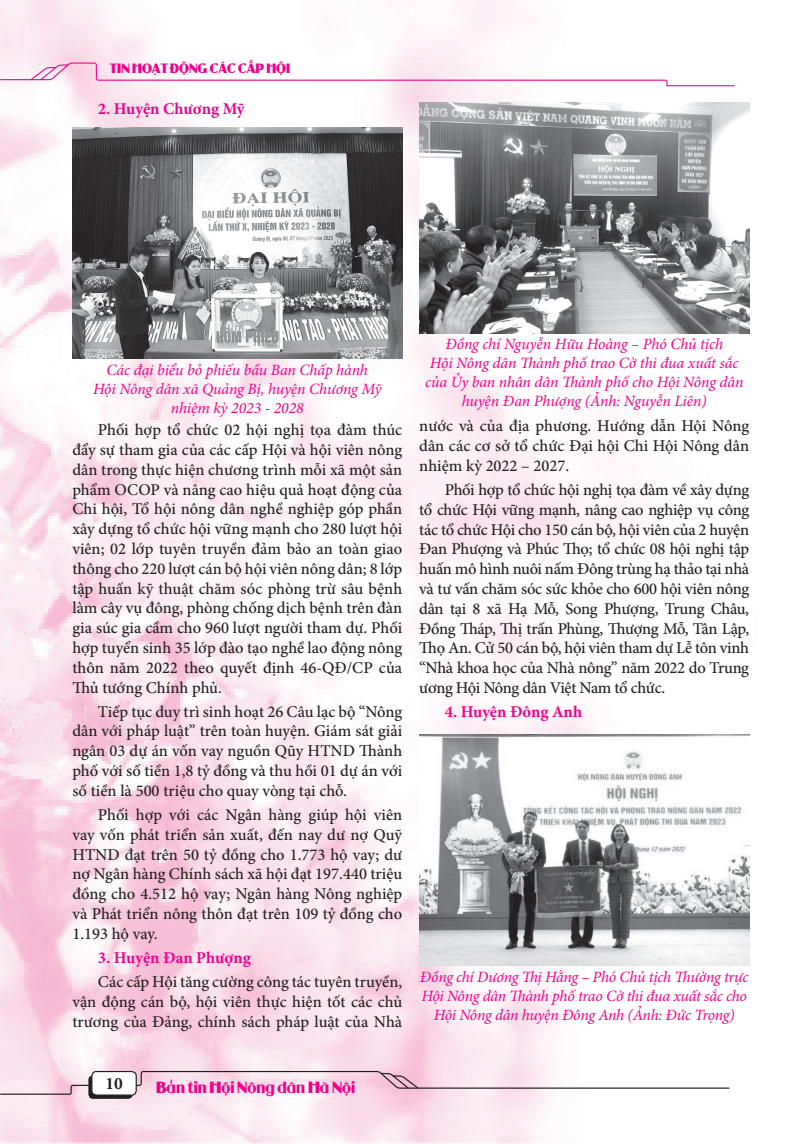
<style>
.page{position:relative;width:796px;height:1144px;background:#fff}
.page>*{position:absolute;margin:0;border:0;box-sizing:border-box;transform-origin:0 0}
.t1{font:700 17.25px "Minion Pro";color:#231f20}
.t2{font:500 16.5px/19.8px "Minion Pro";letter-spacing:-.005em;color:#231f20;text-align:justify}
.t3{font:700 16.5px "Minion Pro";letter-spacing:-.005em;color:#ed028c}
.t4{font:italic 15.75px/18.9px "Minion Pro";letter-spacing:-.015em;color:#ed028c;text-align:center}
.t5{font:13.5px "UTM Guanine";color:#ed028c}
.t6{font:11.25px "UTM Guanine";color:#ed028c}
</style>
<div class="page">
<img style="left:0;top:0;width:750px;height:1144px">
<svg style="left:0;top:62px;width:735px;height:25px"></svg>
<div style="left:88px;top:1075px;width:45px;height:24px;background:#231f20;border-radius:5px"></div>
<svg style="left:0;top:1070px;width:729px;height:25px"></svg>
<img style="left:72px;top:128px;width:330px;height:230px">
<img style="left:419px;top:102px;width:329px;height:232px">
<img style="left:419px;top:735px;width:329px;height:231px">
<p class="t6" style="left:110px;top:63px;width:182px">TIN HOẠT ĐỘNG CÁC CẤP HỘI</p>
<p class="t3" style="left:98px;top:97px;width:148px">2. Huyện Chương Mỹ</p>
<p class="t4" style="left:93px;top:360px;width:290px">Các đại biểu bỏ phiếu bầu Ban Chấp hành<br>Hội Nông dân xã Quảng Bị, huyện Chương Mỹ nhiệm kỳ 2023 - 2028</p>
<p class="t2" style="left:72px;top:420px;width:331px;text-indent:26px">Phối hợp tổ chức 02 hội nghị tọa đàm thúc đẩy sự tham gia của các cấp Hội và hội viên nông dân trong thực hiện chương trình mỗi xã một sản phẩm OCOP và nâng cao hiệu quả hoạt động của Chi hội, Tổ hội nông dân nghề nghiệp góp phần xây dựng tổ chức hội vững mạnh cho 280 lượt hội viên; 02 lớp tuyên truyền đảm bảo an toàn giao thông cho 220 lượt cán bộ hội viên nông dân; 8 lớp tập huấn kỹ thuật chăm sóc phòng trừ sâu bệnh làm cây vụ đông, phòng chống dịch bệnh trên đàn gia súc gia cầm cho 960 lượt người tham dự. Phối hợp tuyển sinh 35 lớp đào tạo nghề lao động nông thôn năm 2022 theo quyết định 46-QĐ/CP của Thủ tướng Chính phủ.</p>
<p class="t2" style="left:72px;top:701px;width:331px;text-indent:26px">Tiếp tục duy trì sinh hoạt 26 Câu lạc bộ “Nông dân với pháp luật” trên toàn huyện. Giám sát giải ngân 03 dự án vốn vay nguồn Qũy HTND Thành phố với số tiền 1,8 tỷ đồng và thu hồi 01 dự án với số tiền là 500 triệu cho quay vòng tại chỗ.</p>
<p class="t2" style="left:72px;top:805px;width:331px;text-indent:26px">Phối hợp với các Ngân hàng giúp hội viên vay vốn phát triển sản xuất, đến nay dư nợ Quỹ HTND đạt trên 50 tỷ đồng cho 1.773 hộ vay; dư nợ Ngân hàng Chính sách xã hội đạt 197.440 triệu đồng cho 4.512 hộ vay; Ngân hàng Nông nghiệp và Phát triển nông thôn đạt trên 109 tỷ đồng cho 1.193 hộ vay.</p>
<p class="t3" style="left:98px;top:946px;width:154px">3. Huyện Đan Phượng</p>
<p class="t2" style="left:72px;top:972px;width:331px;text-indent:26px">Các cấp Hội tăng cường công tác tuyên truyền, vận động cán bộ, hội viên thực hiện tốt các chủ trương của Đảng, chính sách pháp luật của Nhà</p>
<p class="t4" style="left:425px;top:335px;width:320px">Đồng chí Nguyễn Hữu Hoàng – Phó Chủ tịch<br>Hội Nông dân Thành phố trao Cờ thi đua xuất sắc của Ủy ban nhân dân Thành phố cho Hội Nông dân huyện Đan Phượng (Ảnh: Nguyễn Liên)</p>
<p class="t2" style="left:419px;top:416px;width:331px">nước và của địa phương. Hướng dẫn Hội Nông dân các cơ sở tổ chức Đại hội Chi Hội Nông dân nhiệm kỳ 2022 – 2027.</p>
<p class="t2" style="left:419px;top:480px;width:331px;text-indent:26px">Phối hợp tổ chức hội nghị tọa đàm về xây dựng tổ chức Hội vững mạnh, nâng cao nghiệp vụ công tác tổ chức Hội cho 150 cán bộ, hội viên của 2 huyện Đan Phượng và Phúc Thọ; tổ chức 08 hội nghị tập huấn mô hình nuôi nấm Đông trùng hạ thảo tại nhà và tư vấn chăm sóc sức khỏe cho 600 hội viên nông dân tại 8 xã Hạ Mỗ, Song Phượng, Trung Châu, Đồng Tháp, Thị trấn Phùng, Thượng Mỗ, Tân Lập, Thọ An. Cử 50 cán bộ, hội viên tham dự Lễ tôn vinh “Nhà khoa học của Nhà nông” năm 2022 do Trung ương Hội Nông dân Việt Nam tổ chức.</p>
<p class="t3" style="left:444px;top:700px;width:139px">4. Huyện Đông Anh</p>
<p class="t4" style="left:420px;top:967px;width:330px">Đồng chí Dương Thị Hằng – Phó Chủ tịch Thường trực<br>Hội Nông dân Thành phố trao Cờ thi đua xuất sắc cho<br>Hội Nông dân huyện Đông Anh (Ảnh: Đức Trọng)</p>
<p class="t1" style="left:105px;top:1071px;width:19px">10</p>
<p class="t5" style="left:156px;top:1080px;width:200px">Bản tin Hội Nông dân Hà Nội</p>
</div>
